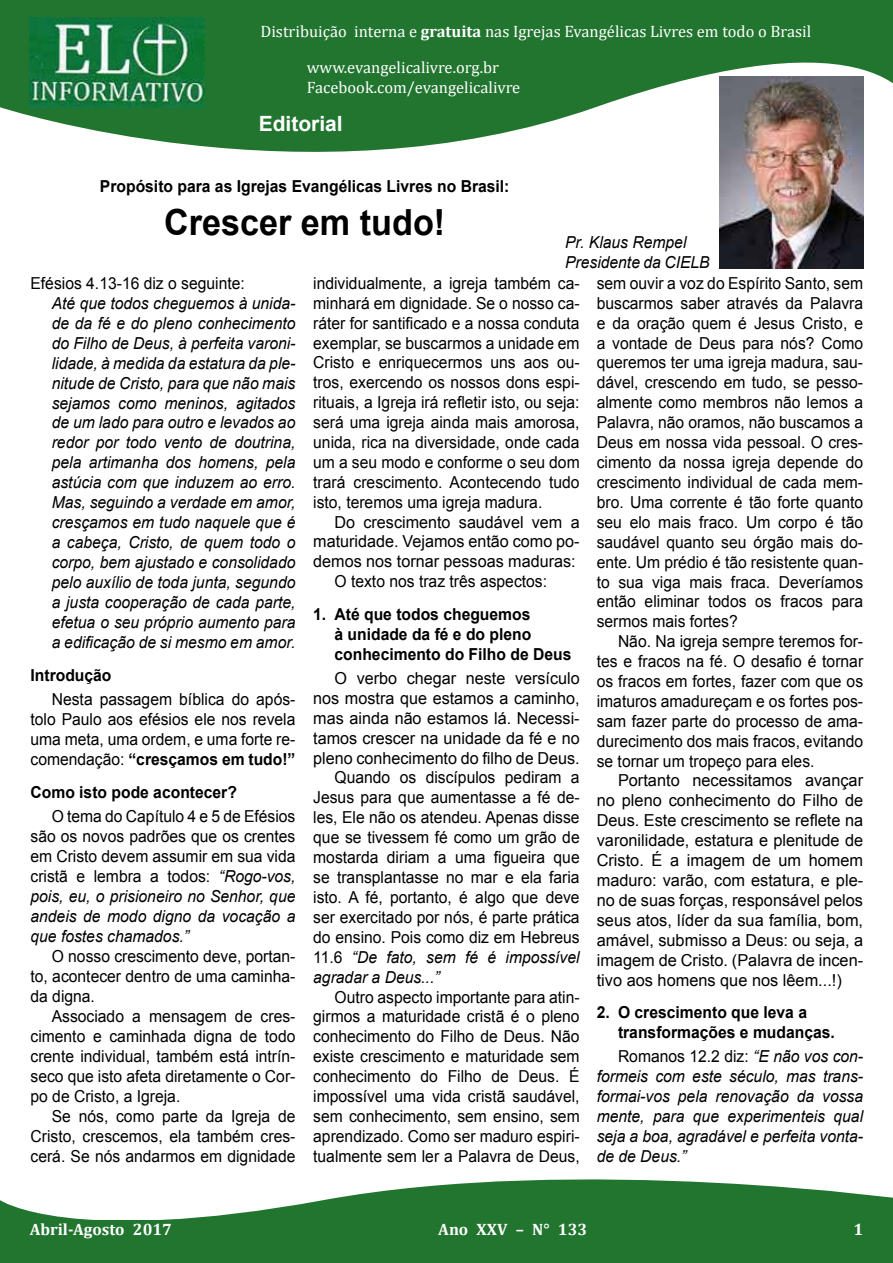
<style>
.page{position:relative;width:893px;height:1263px;background:#fff}
.page>*{position:absolute;margin:0;border:0;box-sizing:border-box;transform-origin:0 0}
.t1{font:700 36px "Arial";color:#000;scale:.95 1}
.t2{font:700 21px "Arial";color:#fff}
.t3{font:16.5px/20px "Arial";color:#000;text-align:justify;scale:.95 1}
.t4{font:italic 16.5px/20px "Arial";color:#000;text-align:justify;scale:.95 1}
.t5{font:16.5px/20px "Arial";color:#000;text-align:justify}
.t6{font:700 16.5px/20px "Arial";color:#000;scale:.95 1}
.t7{font:16.5px/19.8px "Cambria";color:#fff}
.t8{font:700 16.5px "Cambria";color:#fff}
.s1{font-weight:700}
.s2{font-style:italic}
.s3{font-style:normal}
</style>
<div class="page">
<svg style="left:0;top:1179px;width:893px;height:84px;fill:#21752f"></svg>
<svg style="left:0;top:0;width:893px;height:208px;fill:#21752f"></svg>
<div style="left:260px;top:24px;width:626px;height:17px;background:#21752f"></div>
<div style="left:307px;top:61px;width:266px;height:37px;background:#21752f"></div>
<div style="left:30px;top:1220px;width:833px;height:14px;background:#21752f"></div>
<div style="left:259px;top:116px;width:167px;height:24px;background:#21752f"></div>
<img style="left:719px;top:76px;width:144px;height:192px">
<div style="left:565px;top:196px;width:145px;height:72px;background:#fff"></div>
<img style="left:30px;top:17px;width:174px;height:90px">
<p class="t7" style="left:260px;top:22px;width:552px">Distribuição interna e <span class="s1">gratuita</span> nas Igrejas Evangélicas Livres em todo o Brasil</p>
<p class="t7" style="left:307px;top:58px;width:215px">www.evangelicalivre.org.br<br>Facebook.com/evangelicalivre</p>
<p class="t2" style="left:259px;top:110px;width:86px">Editorial</p>
<p class="t6" style="left:100px;top:176px;width:433px">Propósito para as Igrejas Evangélicas Livres no Brasil:</p>
<h1 class="t1" style="left:164px;top:198px;width:298px">Crescer em tudo!</h1>
<p class="t4" style="left:565px;top:233px;width:154px">Pr. Klaus Rempel<br>Presidente da CIELB</p>
<p class="t3" style="left:31px;top:273px;width:227px">Efésios 4.13-16 diz o seguinte:</p>
<p class="t4" style="left:52px;top:293px;width:258px">Até que todos cheguemos à unida&shy;de da fé e do pleno conhecimento do Filho de Deus, à perfeita varoni&shy;lidade, à medida da estatura da ple&shy;nitude de Cristo, para que não mais sejamos como meninos, agitados de um lado para outro e levados ao redor por todo vento de doutrina, pela artimanha dos homens, pela astúcia com que induzem ao erro.<br>Mas, seguindo a verdade em amor, cresçamos em tudo naquele que é a cabeça, Cristo, de quem todo o corpo, bem ajustado e consolidado pelo auxílio de toda junta, segundo a justa cooperação de cada parte, efetua o seu próprio aumento para a edificação de si mesmo em amor.</p>
<p class="t6" style="left:31px;top:666px;width:87px">Introdução</p>
<p class="t3" style="left:31px;top:690px;width:280px;text-indent:21px">Nesta passagem bíblica do após&shy;tolo Paulo aos efésios ele nos revela uma meta, uma ordem, e uma forte re&shy;comendação: <span class="s1">“cresçamos em tudo!”</span></p>
<p class="t6" style="left:31px;top:783px;width:219px">Como isto pode acontecer?</p>
<p class="t3" style="left:31px;top:807px;width:280px;text-indent:21px">O tema do Capítulo 4 e 5 de Efésios são os novos padrões que os crentes em Cristo devem assumir em sua vida cristã e lembra a todos: <span class="s2">“Rogo-vos, pois, eu, o prisioneiro no Senhor, que andeis de modo digno da vocação a que fostes chamados.”</span></p>
<p class="t3" style="left:31px;top:946px;width:280px;text-indent:21px">O nosso crescimento deve, portan&shy;to, acontecer dentro de uma caminha&shy;da digna.</p>
<p class="t3" style="left:31px;top:1006px;width:280px;text-indent:21px">Associado a mensagem de cres&shy;cimento e caminhada digna de todo crente individual, também está intrín&shy;seco que isto afeta diretamente o Cor&shy;po de Cristo, a Igreja.</p>
<p class="t3" style="left:31px;top:1106px;width:280px;text-indent:21px">Se nós, como parte da Igreja de Cristo, crescemos, ela também cres&shy;cerá. Se nós andarmos em dignidade</p>
<p class="t3" style="left:313px;top:273px;width:282px">individualmente, a igreja também ca&shy;minhará em dignidade. Se o nosso ca&shy;ráter for santificado e a nossa conduta exemplar, se buscarmos a unidade em Cristo e enriquecermos uns aos ou&shy;tros, exercendo os nossos dons espi&shy;rituais, a Igreja irá refletir isto, ou seja: será uma igreja ainda mais amorosa, unida, rica na diversidade, onde cada um a seu modo e conforme o seu dom trará crescimento. Acontecendo tudo isto, teremos uma igreja madura.</p>
<p class="t5" style="left:334px;top:512px;width:247px">Do crescimento saudável vem a</p>
<p class="t5" style="left:313px;top:532px;width:268px">maturidade. Vejamos então como po-</p>
<p class="t5" style="left:313px;top:552px;width:264px">demos nos tornar pessoas maduras:</p>
<p class="t3" style="left:334px;top:572px;width:225px">O texto nos traz três aspectos:</p>
<p class="t6" style="left:334px;top:605px;width:251px;text-indent:-21px">1. Até que todos cheguemos<br>à unidade da fé e do pleno conhecimento do Filho de Deus</p>
<p class="t5" style="left:334px;top:668px;width:247px">O verbo chegar neste versículo</p>
<p class="t5" style="left:313px;top:688px;width:268px">nos mostra que estamos a caminho,</p>
<p class="t5" style="left:313px;top:708px;width:268px">mas ainda não estamos lá. Necessi-</p>
<p class="t5" style="left:313px;top:728px;width:268px">tamos crescer na unidade da fé e no</p>
<p class="t5" style="left:313px;top:748px;width:268px">pleno conhecimento do filho de Deus.</p>
<p class="t3" style="left:334px;top:768px;width:260px">Quando os discípulos pediram a</p>
<p class="t3" style="left:313px;top:788px;width:282px">Jesus para que aumentasse a fé de-</p>
<p class="t3" style="left:313px;top:808px;width:282px">les, Ele não os atendeu. Apenas disse</p>
<p class="t3" style="left:313px;top:828px;width:282px">que se tivessem fé como um grão de</p>
<p class="t3" style="left:313px;top:847px;width:282px">mostarda diriam a uma figueira que</p>
<p class="t3" style="left:313px;top:867px;width:282px">se transplantasse no mar e ela faria</p>
<p class="t3" style="left:313px;top:887px;width:282px">isto. A fé, portanto, é algo que deve</p>
<p class="t3" style="left:313px;top:907px;width:282px">ser exercitado por nós, é parte prática</p>
<p class="t3" style="left:313px;top:927px;width:282px">do ensino. Pois como diz em Hebreus</p>
<p class="t4" style="left:313px;top:947px;width:282px"><span class="s3">11.6</span> “De fato, sem fé é impossível</p>
<p class="t4" style="left:313px;top:967px;width:134px">agradar a Deus...”</p>
<p class="t3" style="left:313px;top:987px;width:282px;text-indent:21px">Outro aspecto importante para atin&shy;girmos a maturidade cristã é o pleno conhecimento do Filho de Deus. Não existe crescimento e maturidade sem conhecimento do Filho de Deus. É impossível uma vida cristã saudável, sem conhecimento, sem ensino, sem aprendizado. Como ser maduro espiri&shy;tualmente sem ler a Palavra de Deus,</p>
<p class="t3" style="left:597px;top:273px;width:282px">sem ouvir a voz do Espírito Santo, sem buscarmos saber através da Palavra e da oração quem é Jesus Cristo, e a vontade de Deus para nós? Como queremos ter uma igreja madura, sau&shy;dável, crescendo em tudo, se pesso&shy;almente como membros não lemos a Palavra, não oramos, não buscamos a Deus em nossa vida pessoal. O cres&shy;cimento da nossa igreja depende do crescimento individual de cada mem&shy;bro. Uma corrente é tão forte quanto seu elo mais fraco. Um corpo é tão saudável quanto seu órgão mais do&shy;ente. Um prédio é tão resistente quan&shy;to sua viga mais fraca. Deveríamos então eliminar todos os fracos para sermos mais fortes?</p>
<p class="t3" style="left:597px;top:632px;width:282px;text-indent:21px">Não. Na igreja sempre teremos for&shy;tes e fracos na fé. O desafio é tornar os fracos em fortes, fazer com que os imaturos amadureçam e os fortes pos&shy;sam fazer parte do processo de ama&shy;durecimento dos mais fracos, evitando se tornar um tropeço para eles.</p>
<p class="t5" style="left:597px;top:771px;width:268px;text-indent:21px">Portanto necessitamos avançar no pleno conhecimento do Filho de Deus. Este crescimento se reflete na varonilidade, estatura e plenitude de Cristo. É a imagem de um homem maduro: varão, com estatura, e ple&shy;no de suas forças, responsável pelos seus atos, líder da sua família, bom, amável, submisso a Deus: ou seja, a imagem de Cristo. (Palavra de incen&shy;tivo aos homens que nos lêem...!)</p>
<p class="t6" style="left:618px;top:1003px;width:230px;text-indent:-21px">2. O crescimento que leva a transformações e mudanças.</p>
<p class="t4" style="left:597px;top:1047px;width:282px;text-indent:21px"><span class="s3">Romanos 12.2 diz:</span> “E não vos con&shy;formeis com este século, mas trans&shy;formai-vos pela renovação da vossa mente, para que experimenteis qual seja a boa, agradável e perfeita vonta&shy;de de Deus.”</p>
<p class="t8" style="left:30px;top:1217px;width:144px">Abril-Agosto 2017</p>
<p class="t8" style="left:438px;top:1217px;width:150px">Ano XXV – N° 133</p>
<p class="t8" style="left:853px;top:1217px;width:11px">1</p>
</div>
